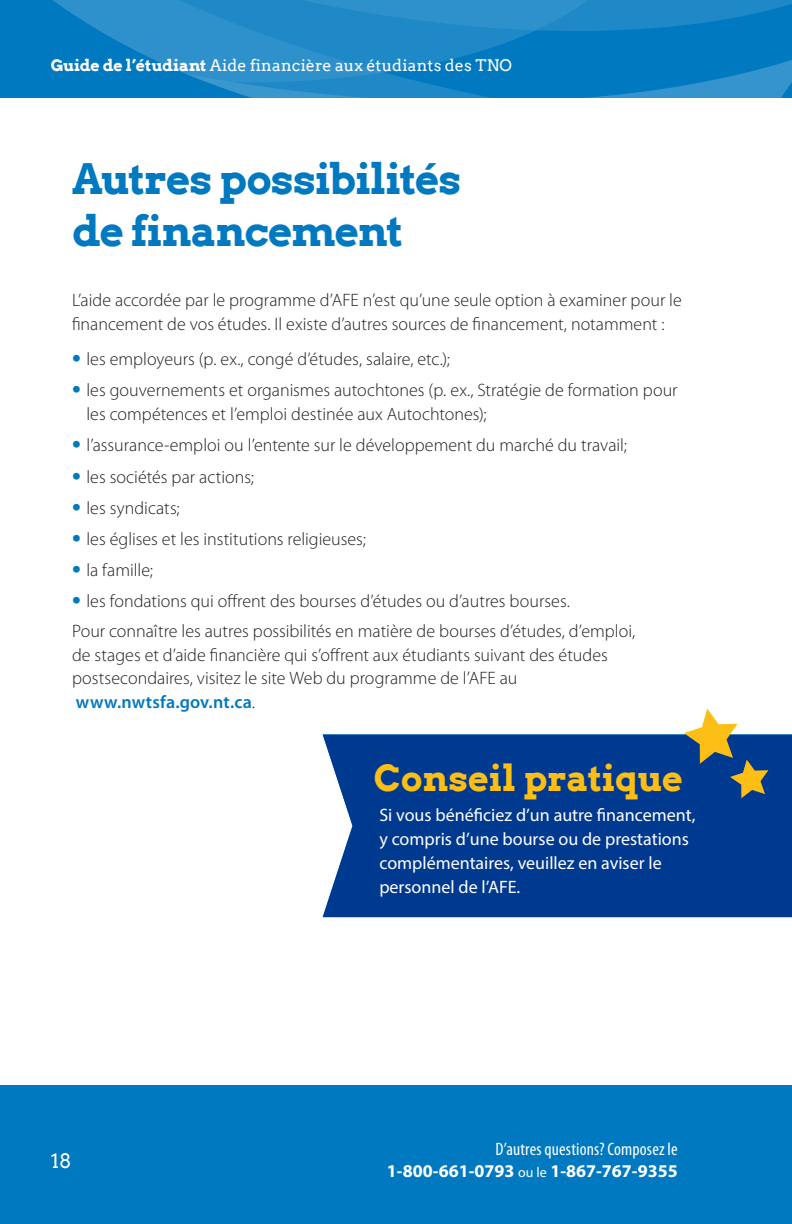
<style>
.page{position:relative;width:792px;height:1224px;background:#fff}
.page>*{position:absolute;margin:0;border:0;box-sizing:border-box;transform-origin:0 0}
.t1{font:700 42px/52px "Arvo";letter-spacing:-.025em;color:#0079c0}
.t2{font:700 36px "Arvo";letter-spacing:-.005em;color:#fdbe15}
.t3{font:20px "Arvo";color:#fff}
.t4{font:300 18px/24px "Myriad Pro";color:#231f20}
.t5{font:18px/24px "Myriad Pro";color:#fff}
.t6{font:condensed 18px/22px "Myriad Pro";letter-spacing:.01em;color:#fff;text-align:right}
.t7{font:16px "Arvo";letter-spacing:.005em;color:#fff}
.s1{font-weight:700}
.s2{font-weight:700;font-size:26px;color:#0079c0}
.s3{font-weight:600;color:#0079c0}
.s4{font-weight:700;font-stretch:normal}
.s5{font-stretch:normal;font-size:14px}
</style>
<div class="page">
<svg style="left:684px;top:0;width:108px;height:47px;background:#0a7ec2"></svg>
<svg style="left:0;top:0;width:684px;height:98px;background:#097ec2"></svg>
<svg style="left:186px;top:47px;width:606px;height:51px;background:#1483c5"></svg>
<svg style="left:0;top:0;width:641px;height:89px;background:#1885c5"></svg>
<div style="left:0;top:1086px;width:792px;height:138px;background:#0079c0"></div>
<div style="left:323px;top:734px;width:469px;height:183px;background:#003990"></div>
<svg style="left:684px;top:708px;width:84px;height:90px"></svg>
<p class="t7" style="left:51px;top:56px;width:463px"><span class="s1">Guide de l’étudiant</span> Aide financière aux étudiants des TNO</p>
<h1 class="t1" style="left:72px;top:153px;width:391px">Autres possibilités de financement</h1>
<p class="t4" style="left:72px;top:288px;width:611px">L’aide accordée par le programme d’AFE n’est qu’une seule option à examiner pour le financement de vos études. Il existe d’autres sources de financement, notamment :</p>
<p class="t4" style="left:72px;top:347px;width:380px"><span class="s2">•</span> les employeurs (p. ex., congé d’études, salaire, etc.);</p>
<p class="t4" style="left:86px;top:378px;width:593px;text-indent:-14px"><span class="s2">•</span> les gouvernements et organismes autochtones (p. ex., Stratégie de formation pour les compétences et l’emploi destinée aux Autochtones);</p>
<p class="t4" style="left:72px;top:434px;width:556px"><span class="s2">•</span> l’assurance-emploi ou l’entente sur le développement du marché du travail;</p>
<p class="t4" style="left:72px;top:465px;width:184px"><span class="s2">•</span> les sociétés par actions;</p>
<p class="t4" style="left:72px;top:496px;width:109px"><span class="s2">•</span> les syndicats;</p>
<p class="t4" style="left:72px;top:527px;width:295px"><span class="s2">•</span> les églises et les institutions religieuses;</p>
<p class="t4" style="left:72px;top:558px;width:83px"><span class="s2">•</span> la famille;</p>
<p class="t4" style="left:72px;top:587px;width:565px;line-height:29.2px"><span class="s2">•</span> les fondations qui offrent des bourses d’études ou d’autres bourses.<br>Pour connaître les autres possibilités en matière de bourses d’études, d’emploi,</p>
<p class="t4" style="left:72px;top:643px;width:537px">de stages et d’aide financière qui s’offrent aux étudiants suivant des études postsecondaires, visitez le site Web du programme de l’AFE au <span class="s3">www.nwtsfa.gov.nt.ca</span>.</p>
<p class="t3" style="left:51px;top:1149px;width:22px">18</p>
<h2 class="t2" style="left:374px;top:758px;width:311px">Conseil pratique</h2>
<p class="t5" style="left:379px;top:803px;width:318px">Si vous bénéficiez d’un autre financement, y compris d’une bourse ou de prestations complémentaires, veuillez en aviser le personnel de l’AFE.</p>
<p class="t6" style="left:387px;top:1138px;width:292px">D’autres questions? Composez le<br><span class="s4">1-800-661-0793</span> <span class="s5">ou le</span> <span class="s4">1-867-767-9355</span></p>
</div>
